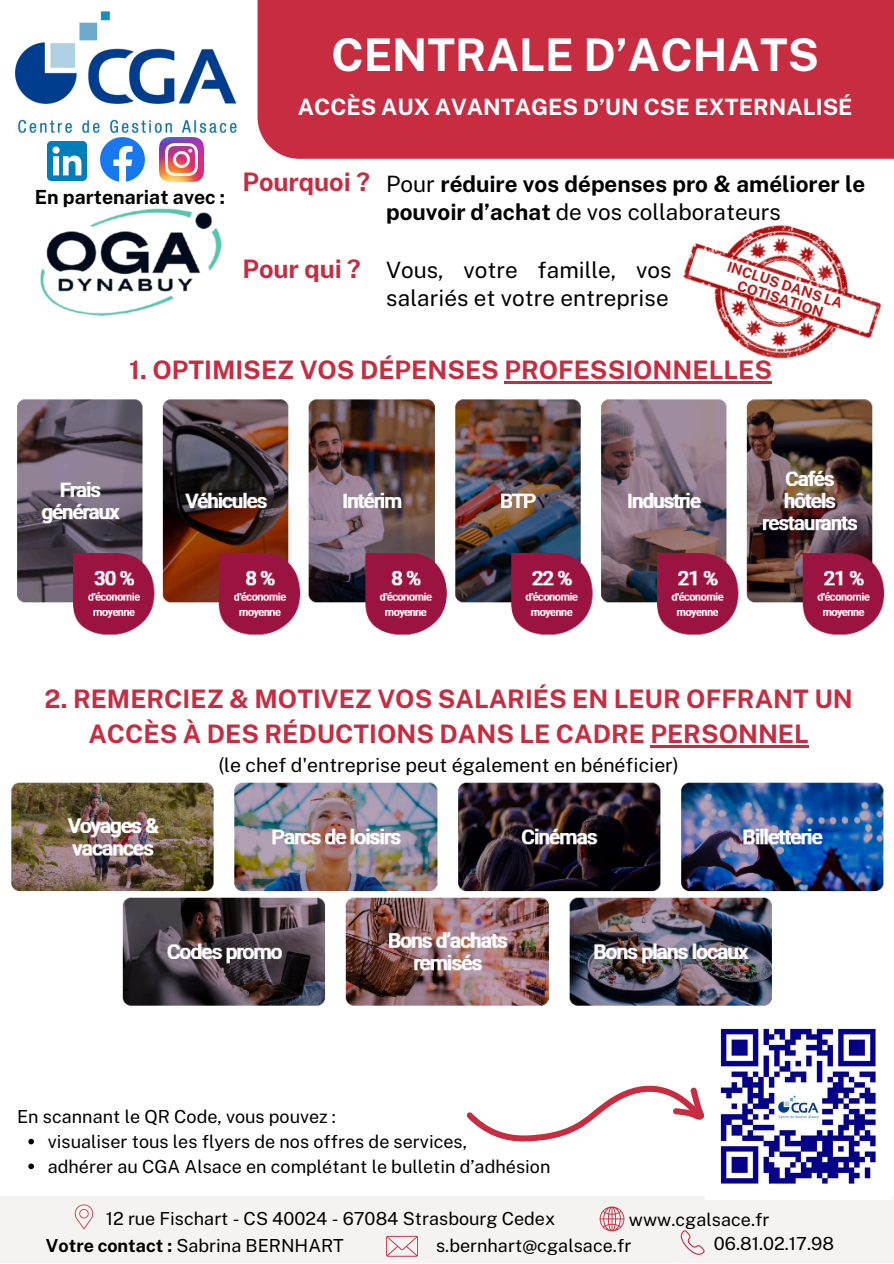
<style>
.page{position:relative;width:894px;height:1264px;background:#fff}
.page>*{position:absolute;margin:0;border:0;box-sizing:border-box;transform-origin:0 0}
.t1{font:700 45px "Public Sans";color:#fff}
.t2{font:700 25.5px/34.8px "Public Sans";color:#c82c41;text-align:center}
.t3{font:700 22.5px/28.2px "Public Sans";color:#000}
.t4{font:22.5px/28.2px "Public Sans";color:#000}
.t5{font:700 22.5px "Public Sans";color:#fff}
.t6{font:19.5px "Public Sans";color:#000}
.t7{font:700 19.5px "Public Sans";color:#000}
.t8{font:18px "Public Sans";color:#000}
.t9{font:700 14.25px/14.7px "Public Sans";color:#ba1818;text-align:center}
.s1{font-weight:400}
.s2{font-weight:700}
</style>
<div class="page">
<div style="left:257px;top:0;width:636px;height:159px;background:#c82c41"></div>
<img style="left:8px;top:5px;width:234px;height:137px;border-radius:16px">
<img style="left:101px;top:137px;width:44px;height:44px">
<img style="left:47px;top:141px;width:39px;height:40px">
<svg style="left:467px;top:1085px;width:237px;height:57px"></svg>
<div style="left:0;top:1195px;width:893px;height:67px;background:#f4f3f1"></div>
<svg style="left:386px;top:1235px;width:31px;height:21px"></svg>
<svg style="left:680px;top:1230px;width:25px;height:24px"></svg>
<svg style="left:75px;top:1204px;width:18px;height:25px"></svg>
<svg style="left:599px;top:1206px;width:25px;height:25px"></svg>
<img style="left:11px;top:782px;width:873px;height:110px">
<img style="left:122px;top:897px;width:650px;height:109px">
<img style="left:40px;top:208px;width:183px;height:109px">
<img style="left:17px;top:399px;width:867px;height:236px">
<hr style="left:504px;top:382px;width:267px;height:2px;background:#c82c41">
<img style="left:647px;top:225px;width:235px;height:159px">
<img style="left:705px;top:1028px;width:186px;height:171px">
<img style="left:160px;top:138px;width:43px;height:44px">
<svg style="left:28px;top:1138px;width:6px;height:6px"></svg>
<svg style="left:28px;top:1163px;width:6px;height:6px"></svg>
<hr style="left:650px;top:745px;width:158px;height:2px;background:#c82c41">
<h4 class="t1" style="left:331px;top:28px;width:489px">CENTRALE D’ACHATS</h4>
<h6 class="t5" style="left:298px;top:94px;width:556px">ACCÈS AUX AVANTAGES D’UN CSE EXTERNALISÉ</h6>
<h2 class="t7" style="left:35px;top:185px;width:192px">En partenariat avec :</h2>
<p class="t2" style="left:242px;top:164px;width:129px">Pourquoi ?</p>
<p class="t2" style="left:242px;top:251px;width:120px">Pour qui ?</p>
<h6 class="t3" style="left:386px;top:170px;width:480px"><span class="s1">Pour</span> réduire vos dépenses pro &amp; améliorer le pouvoir d’achat <span class="s1">de vos collaborateurs</span></h6>
<p class="t4" style="left:386px;top:255px;width:287px">Vous, votre famille, vos salariés et votre entreprise</p>
<p class="t9" style="left:729px;top:259px;width:122px;rotate:18deg">INCLUS DANS LA<br>COTISATION</p>
<h4 class="t2" style="left:129px;top:353px;width:644px">1. OPTIMISEZ VOS DÉPENSES PROFESSIONNELLES</h4>
<h2 class="t2" style="left:45px;top:681px;width:809px">2. REMERCIEZ &amp; MOTIVEZ VOS SALARIÉS EN LEUR OFFRANT UN<br>ACCÈS À DES RÉDUCTIONS DANS LE CADRE PERSONNEL</h2>
<p class="t6" style="left:218px;top:753px;width:462px">(le chef d'entreprise peut également en bénéficier)</p>
<p class="t8" style="left:17px;top:1105px;width:320px">En scannant le QR Code, vous pouvez :</p>
<p class="t8" style="left:48px;top:1130px;width:421px">visualiser tous les flyers de nos offres de services,</p>
<p class="t8" style="left:48px;top:1155px;width:504px">adhérer au CGA Alsace en complétant le bulletin d’adhésion</p>
<p class="t8" style="left:106px;top:1207px;width:451px">12 rue Fischart - CS 40024 - 67084 Strasbourg Cedex</p>
<p class="t8" style="left:628px;top:1209px;width:142px">www.cgalsace.fr</p>
<p class="t8" style="left:436px;top:1234px;width:197px">s.bernhart@cgalsace.fr</p>
<p class="t8" style="left:713px;top:1232px;width:122px">06.81.02.17.98</p>
<p class="t8" style="left:46px;top:1234px;width:299px"><span class="s2">Votre contact :</span> Sabrina BERNHART</p>
</div>
